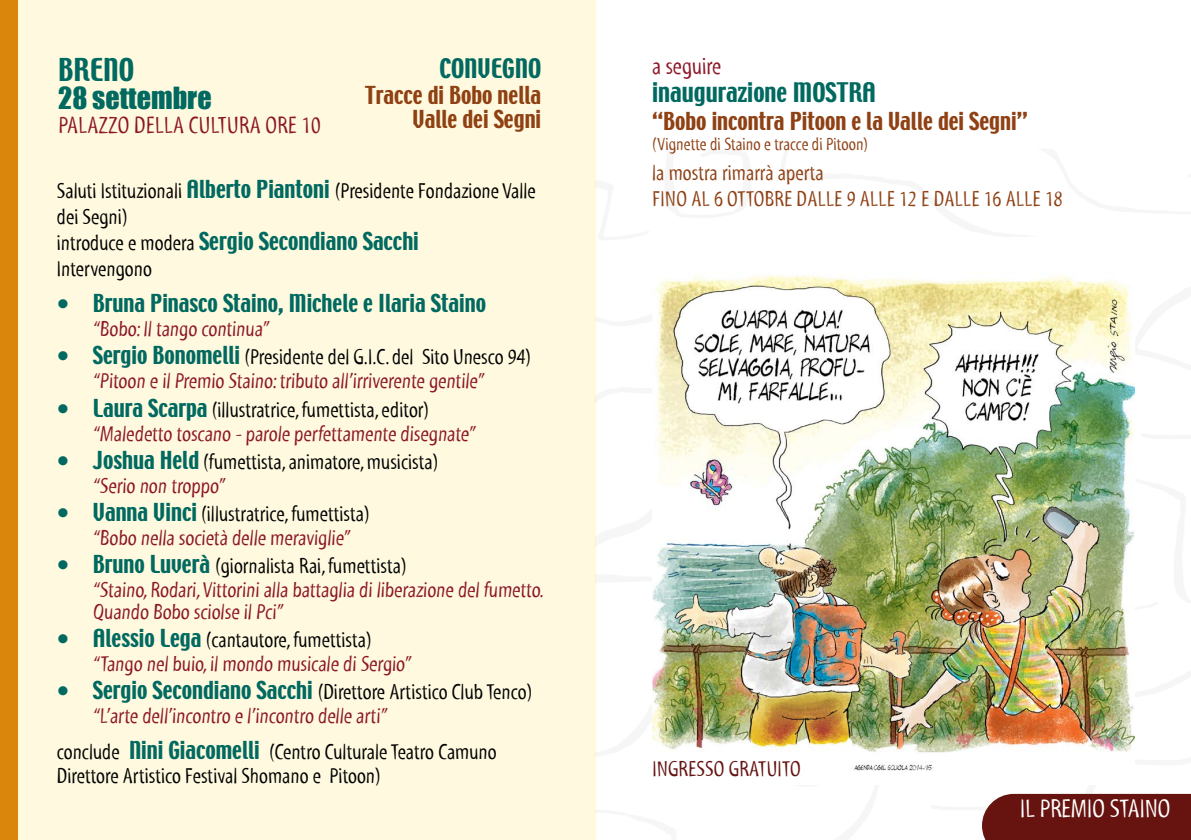
<style>
.page{position:relative;width:1191px;height:840px;background:#fff}
.page>*{position:absolute;margin:0;border:0;box-sizing:border-box;transform-origin:0 0}
.t1{font:28px "Impact";color:#016960}
.t2{font:28px "Techno";color:#016960}
.t3{font:26px "Myriad Tilt";color:#fff}
.t4{font:24px "Myriad Tilt";letter-spacing:.015em;color:#8c1727}
.t5{font:24px "Techno";color:#016960}
.t6{font:22px/24px "Myriad Tilt";color:#8c1728}
.t7{font:22px/24px "Myriad Tilt";color:#010202}
.t8{font:22px/26px "Myriad Tilt";color:#000}
.t9{font:22px "Techno";color:#016960}
.t10{font:22px/24px "Techno";color:#8f4114;text-align:right}
.t11{font:22px/26px "Myriad Tilt";letter-spacing:.015em;color:#8f4114}
.t12{font:22px "Myriad Tilt";letter-spacing:.015em;color:#651412}
.t13{font:18px "Myriad Tilt";color:#8f4114}
.s1{font-family:"Techno";color:#016960}
.s2{font-family:"Myriad Tilt";color:#000}
.s3{color:#010202}
.s4{color:#8c1728}
</style>
<div class="page">
<div style="left:0;top:0;width:595px;height:839px;background:#fffadf"></div>
<div style="left:0;top:0;width:17px;height:839px;background:#da850b"></div>
<div style="left:982px;top:793px;width:209px;height:46px;background:#671411"></div>
<img style="left:652px;top:275px;width:482px;height:496px">
<p class="t2" style="left:58px;top:51px;width:77px">BRENO</p>
<p class="t1" style="left:58px;top:76px;width:155px">28 settembre</p>
<p class="t4" style="left:58px;top:112px;width:264px">PALAZZO DELLA CULTURA ORE 10</p>
<p class="t5" style="left:439px;top:52px;width:103px">CONVEGNO</p>
<p class="t10" style="left:365px;top:84px;width:177px">Tracce di Bobo nella<br>Valle dei Segni</p>
<p class="t8" style="left:57px;top:178px;width:480px">Saluti Istituzionali <span class="s1">Alberto Piantoni</span> (Presidente Fondazione Valle dei Segni)</p>
<p class="t9" style="left:57px;top:226px;width:363px"><span class="s2">introduce e modera</span> Sergio Secondiano Sacchi</p>
<p class="t8" style="left:57px;top:256px;width:97px">Intervengono</p>
<p class="t9" style="left:57px;top:288px;width:430px">• Bruna Pinasco Staino, Michele e Ilaria Staino</p>
<p class="t6" style="left:93px;top:317px;width:180px">“Bobo:Il tango continua”</p>
<p class="t6" style="left:57px;top:345px;width:476px;text-align:center"><span class="s1">• Sergio Bonomelli</span> <span class="s3">(Presidente del G.I.C. del Sito Unesco 94) </span>“Pitoon e il Premio Staino:tributo all’irriverente gentile”</p>
<p class="t6" style="left:93px;top:397px;width:386px;text-indent:-36px"><span class="s1">• Laura Scarpa</span> <span class="s3">(illustratrice, fumettista, editor) </span>“Maledetto toscano - parole perfettamente disegnate”</p>
<p class="t7" style="left:93px;top:449px;width:347px;text-indent:-36px"><span class="s1">• Joshua Held</span> (fumettista, animatore, musicista) <span class="s4">“Serio non troppo”</span></p>
<p class="t6" style="left:93px;top:501px;width:278px;text-indent:-36px"><span class="s1">• Vanna Vinci</span> <span class="s3">(illustratrice, fumettista) </span>“Bobo nella società delle meraviglie”</p>
<p class="t6" style="left:93px;top:553px;width:454px;text-indent:-36px"><span class="s1">• Bruno Luverà</span> <span class="s3">(giornalista Rai, fumettista) </span>“Staino,Rodari,Vittorini alla battaglia di liberazione del fumetto.</p>
<p class="t6" style="left:93px;top:599px;width:194px">Quando Bobo sciolse il Pci”</p>
<p class="t6" style="left:93px;top:627px;width:322px;text-indent:-36px"><span class="s1">• Alessio Lega</span> <span class="s3">(cantautore, fumettista) </span>“Tango nel buio,il mondo musicale di Sergio”</p>
<p class="t6" style="left:93px;top:679px;width:441px;text-indent:-36px"><span class="s1">• Sergio Secondiano Sacchi</span> <span class="s3">(Direttore Artistico Club Tenco) </span>“L’arte dell’incontro e l’incontro delle arti”</p>
<p class="t7" style="left:57px;top:739px;width:441px">conclude <span class="s1">Nini Giacomelli</span> (Centro Culturale Teatro Camuno<br>Direttore Artistico Festival Shomano e Pitoon)</p>
<p class="t4" style="left:652px;top:52px;width:71px">a seguire</p>
<p class="t5" style="left:652px;top:75px;width:225px">inaugurazione MOSTRA</p>
<p class="t10" style="left:652px;top:110px;width:377px">“Bobo incontra Pitoon e la Valle dei Segni”</p>
<p class="t13" style="left:652px;top:134px;width:217px">(Vignette di Staino e tracce di Pitoon)</p>
<p class="t11" style="left:652px;top:160px;width:412px">la mostra rimarrà aperta<br>FINO AL 6 OTTOBRE DALLE 9 ALLE 12 E DALLE 16 ALLE 18</p>
<p class="t12" style="left:652px;top:756px;width:150px">INGRESSO GRATUITO</p>
<p class="t3" style="left:1020px;top:794px;width:151px">IL PREMIO STAINO</p>
</div>
